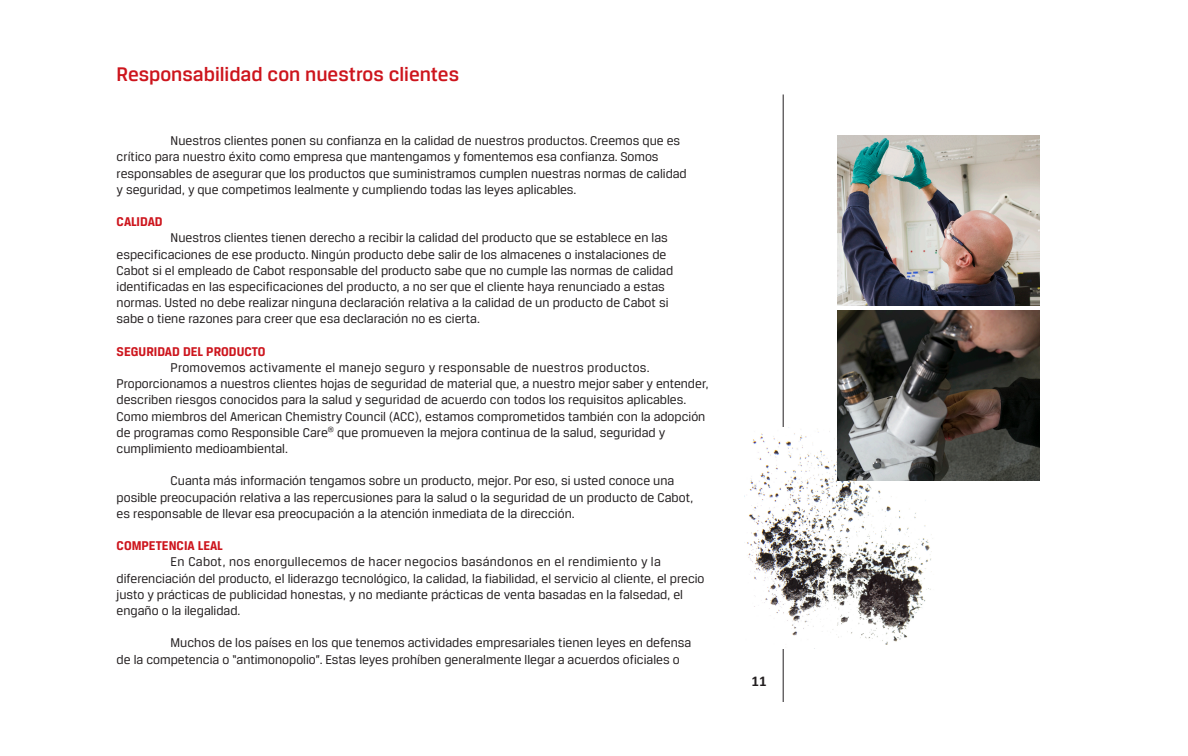
<style>
.page{position:relative;width:1188px;height:756px;background:#fff}
.page>*{position:absolute;margin:0;border:0;box-sizing:border-box;transform-origin:0 0}
.t1{font:500 21px "Breuer Text";color:#cd151d}
.t2{font:700 15px "Calibri";color:#231f20}
.t3{font:13.5px/16.2px "Breuer Text";color:#231f20}
.t4{font:13.5px "Breuer Text";letter-spacing:.02em;color:#231f20}
.t5{font:700 13.5px "Breuer Text";color:#cd151d}
</style>
<div class="page">
<hr style="left:783px;top:94px;width:1px;height:608px;background:#231f20">
<img style="left:744px;top:428px;width:201px;height:221px">
<img style="left:837px;top:135px;width:203px;height:170px">
<img style="left:837px;top:310px;width:203px;height:170px">
<p class="t1" style="left:117px;top:62px;width:344px">Responsabilidad con nuestros clientes</p>
<p class="t3" style="left:171px;top:132px;width:511px">Nuestros clientes ponen su confianza en la calidad de nuestros productos. Creemos que es</p>
<p class="t3" style="left:117px;top:149px;width:544px">crítico para nuestro éxito como empresa que mantengamos y fomentemos esa confianza. Somos</p>
<p class="t3" style="left:117px;top:165px;width:572px">responsables de asegurar que los productos que suministramos cumplen nuestras normas de calidad</p>
<p class="t3" style="left:117px;top:181px;width:461px">y seguridad, y que competimos lealmente y cumpliendo todas las leyes aplicables.</p>
<p class="t5" style="left:117px;top:214px;width:48px">CALIDAD</p>
<p class="t3" style="left:171px;top:230px;width:499px">Nuestros clientes tienen derecho a recibir la calidad del producto que se establece en las</p>
<p class="t3" style="left:117px;top:246px;width:551px">especificaciones de ese producto. Ningún producto debe salir de los almacenes o instalaciones de</p>
<p class="t3" style="left:117px;top:262px;width:558px">Cabot si el empleado de Cabot responsable del producto sabe que no cumple las normas de calidad</p>
<p class="t3" style="left:117px;top:278px;width:550px">identificadas en las especificaciones del producto, a no ser que el cliente haya renunciado a estas</p>
<p class="t3" style="left:117px;top:294px;width:553px">normas. Usted no debe realizar ninguna declaración relativa a la calidad de un producto de Cabot si</p>
<p class="t3" style="left:117px;top:311px;width:365px">sabe o tiene razones para creer que esa declaración no es cierta.</p>
<p class="t5" style="left:117px;top:344px;width:150px">SEGURIDAD DEL PRODUCTO</p>
<p class="t4" style="left:171px;top:360px;width:481px">Promovemos activamente el manejo seguro y responsable de nuestros productos.</p>
<p class="t3" style="left:117px;top:375px;width:594px">Proporcionamos a nuestros clientes hojas de seguridad de material que, a nuestro mejor saber y entender, describen riesgos conocidos para la salud y seguridad de acuerdo con todos los requisitos aplicables.<br>Como miembros del American Chemistry Council (ACC), estamos comprometidos también con la adopción de programas como Responsible Care<sup>®</sup> que promueven la mejora continua de la salud, seguridad y</p>
<p class="t3" style="left:117px;top:440px;width:173px">cumplimiento medioambiental.</p>
<p class="t3" style="left:117px;top:473px;width:578px;text-indent:54px">Cuanta más información tengamos sobre un producto, mejor. Por eso, si usted conoce una posible preocupación relativa a las repercusiones para la salud o la seguridad de un producto de Cabot,</p>
<p class="t3" style="left:117px;top:505px;width:460px">es responsable de llevar esa preocupación a la atención inmediata de la dirección.</p>
<p class="t5" style="left:117px;top:538px;width:108px">COMPETENCIA LEAL</p>
<p class="t4" style="left:171px;top:554px;width:492px">En Cabot, nos enorgullecemos de hacer negocios basándonos en el rendimiento y la</p>
<p class="t3" style="left:117px;top:570px;width:589px">diferenciación del producto, el liderazgo tecnológico, la calidad, la fiabilidad, el servicio al cliente, el precio justo y prácticas de publicidad honestas, y no mediante prácticas de venta basadas en la falsedad, el engaño o la ilegalidad.</p>
<p class="t3" style="left:117px;top:635px;width:576px;text-indent:54px">Muchos de los países en los que tenemos actividades empresariales tienen leyes en defensa de la competencia o “antimonopolio”. Estas leyes prohíben generalmente llegar a acuerdos oficiales o</p>
<p class="t2" style="left:752px;top:672px;width:17px">11</p>
</div>
